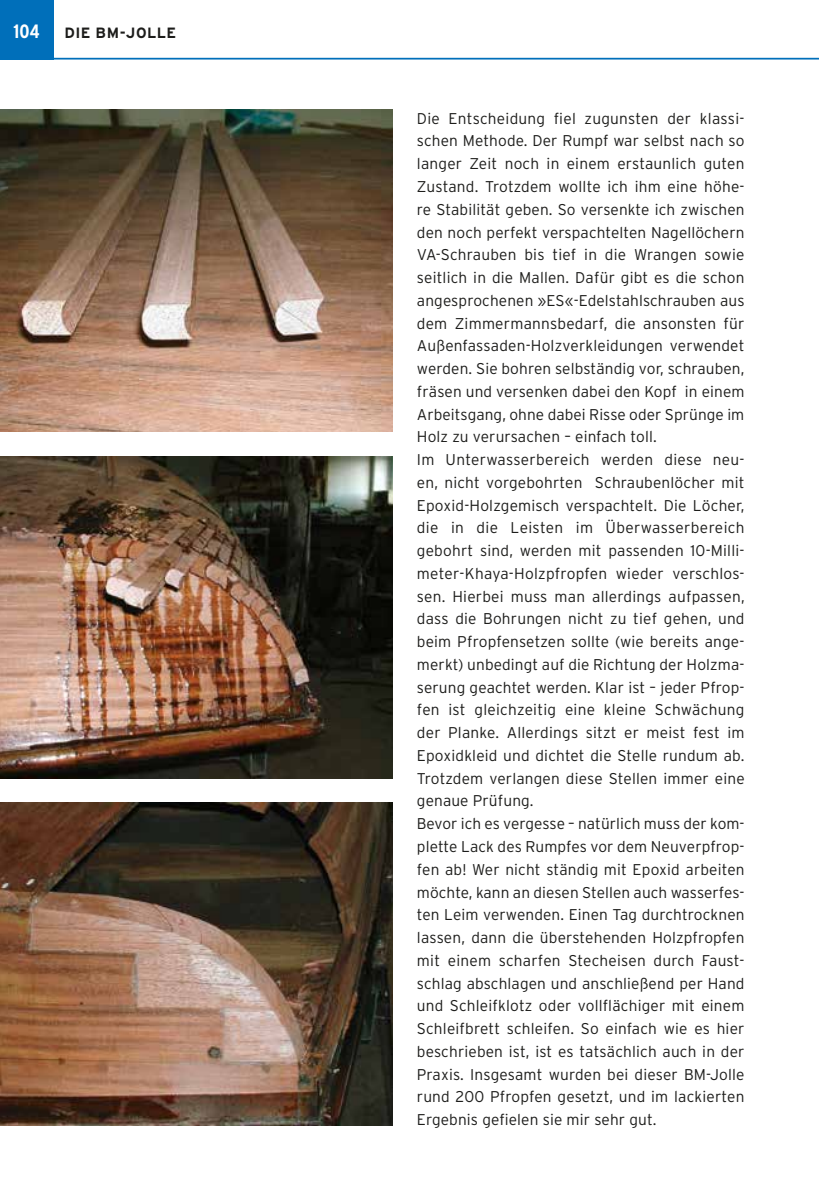
<style>
.page{position:relative;width:819px;height:1191px;background:#fff}
.page>*{position:absolute;margin:0;border:0;box-sizing:border-box;transform-origin:0 0}
.t1{font:700 condensed 19.25px "Interstate";color:#fff}
.t2{font:300 15.58px/22.8px "Interstate";letter-spacing:.01em;color:#1d1d1b}
.t3{font:700 14.88px "Interstate";color:#1d1d1b}
</style>
<div class="page">
<div style="left:0;top:0;width:53px;height:60px;background:#006fba"></div>
<hr style="left:0;top:58px;width:819px;height:2px;background:#006fba">
<img style="left:0;top:803px;width:392px;height:322px">
<img style="left:0;top:109px;width:392px;height:322px">
<img style="left:0;top:456px;width:392px;height:322px">
<p class="t1" style="left:13px;top:21px;width:28px">104</p>
<p class="t3" style="left:64px;top:24px;width:113px">DIE BM-JOLLE</p>
<p class="t2" style="left:417px;top:107px;width:329px">Die Entscheidung fiel zugunsten der klassi&shy;schen Methode. Der Rumpf war selbst nach so langer Zeit noch in einem erstaunlich guten Zustand. Trotzdem wollte ich ihm eine höhe&shy;re Stabilität geben. So versenkte ich zwischen den noch perfekt verspachtelten Nagellöchern VA-Schrauben bis tief in die Wrangen sowie seitlich in die Mallen. Dafür gibt es die schon angesprochenen »ES«-Edelstahlschrauben aus dem Zimmermannsbedarf, die ansonsten für Außenfassaden-Holzverkleidungen verwendet werden. Sie bohren selbständig vor, schrauben, fräsen und versenken dabei den Kopf in einem Arbeitsgang, ohne dabei Risse oder Sprünge im Holz zu verursachen – einfach toll.<br>Im Unterwasserbereich werden diese neu&shy;en, nicht vorgebohrten Schraubenlöcher mit Epoxid-Holzgemisch verspachtelt. Die Löcher, die in die Leisten im Überwasserbereich gebohrt sind, werden mit passenden 10-Milli&shy;meter-Khaya-Holzpfropfen wieder verschlos&shy;sen. Hierbei muss man allerdings aufpassen, dass die Bohrungen nicht zu tief gehen, und beim Pfropfensetzen sollte (wie bereits ange&shy;merkt) unbedingt auf die Richtung der Holzma&shy;serung geachtet werden. Klar ist – jeder Pfrop&shy;fen ist gleichzeitig eine kleine Schwächung der Planke. Allerdings sitzt er meist fest im Epoxidkleid und dichtet die Stelle rundum ab.<br>Trotzdem verlangen diese Stellen immer eine genaue Prüfung.<br>Bevor ich es vergesse – natürlich muss der kom&shy;plette Lack des Rumpfes vor dem Neuverpfrop&shy;fen ab! Wer nicht ständig mit Epoxid arbeiten möchte, kann an diesen Stellen auch wasserfes&shy;ten Leim verwenden. Einen Tag durchtrocknen lassen, dann die überstehenden Holzpfropfen mit einem scharfen Stecheisen durch Faust&shy;schlag abschlagen und anschließend per Hand und Schleifklotz oder vollflächiger mit einem Schleifbrett schleifen. So einfach wie es hier beschrieben ist, ist es tatsächlich auch in der Praxis. Insgesamt wurden bei dieser BM-Jolle rund 200 Pfropfen gesetzt, und im lackierten Ergebnis gefielen sie mir sehr gut.</p>
</div>
